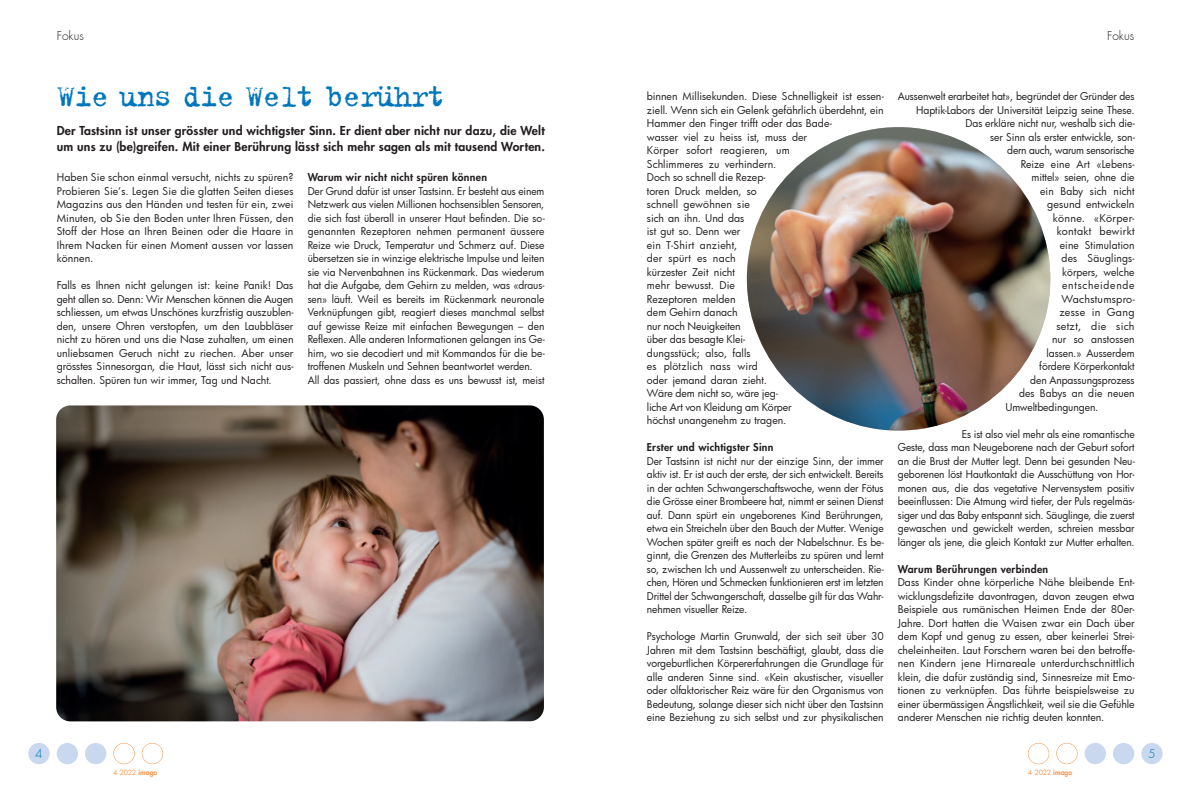
<style>
.page{position:relative;width:1191px;height:794px;background:#fff}
.page>*{position:absolute;margin:0;border:0;box-sizing:border-box;transform-origin:0 0}
.t1{font:34px "Trixie";letter-spacing:-.05em;color:#0076bc}
.t2{font:800 12px/16px "Futura";letter-spacing:.015em;color:#231f20}
.t3{font:300 12px "Futura";color:#231f20}
.t4{font:300 12px "Futura";color:#0076bc}
.t5{font:10.5px/13.5px "Futura";letter-spacing:-.005em;color:#231f20;text-align:justify}
.t6{font:800 10.5px "Futura";letter-spacing:.025em;color:#231f20}
.t7{font:10.5px "Futura";letter-spacing:.025em;color:#231f20}
.t8{font:10.5px "Futura";letter-spacing:.03em;color:#231f20}
.t9{font:10.5px "Futura";letter-spacing:.015em;color:#231f20}
.t10{font:10.5px "Futura";letter-spacing:-.025em;color:#231f20}
.t11{font:10.5px "Futura";letter-spacing:.075em;color:#231f20}
.t12{font:7px "Futura";letter-spacing:-.035em;color:#f79447}
.s1{font-weight:800}
</style>
<div class="page">
<div style="left:1141px;top:743px;width:21px;height:21px;background:#c9d8ee;border-radius:50%"></div>
<div style="left:1113px;top:743px;width:21px;height:21px;background:#c9d8ee;border-radius:50%"></div>
<div style="left:1084px;top:743px;width:22px;height:21px;background:#c9d8ee;border-radius:50%"></div>
<div style="left:1056px;top:743px;width:21px;height:21px;border:1px solid #f79447;border-radius:50%"></div>
<div style="left:1028px;top:743px;width:21px;height:21px;border:1px solid #f79447;border-radius:50%"></div>
<div style="left:28px;top:743px;width:22px;height:21px;background:#c9d8ee;border-radius:50%"></div>
<div style="left:57px;top:743px;width:21px;height:21px;background:#c9d8ee;border-radius:50%"></div>
<div style="left:85px;top:743px;width:21px;height:21px;background:#c9d8ee;border-radius:50%"></div>
<div style="left:113px;top:743px;width:22px;height:21px;border:1px solid #f79447;border-radius:50%"></div>
<div style="left:142px;top:743px;width:21px;height:21px;border:1px solid #f79447;border-radius:50%"></div>
<img style="left:56px;top:405px;width:488px;height:316px;border-radius:14px">
<img style="left:747px;top:127px;width:303px;height:303px;border-radius:50%">
<p class="t3" style="left:57px;top:30px;width:29px">Fokus</p>
<p class="t1" style="left:57px;top:74px;width:391px">Wie uns die Welt berührt</p>
<p class="t2" style="left:57px;top:124px;width:490px">Der Tastsinn ist unser grösster und wichtigster Sinn. Er dient aber nicht nur dazu, die Welt um uns zu (be)greifen. Mit einer Berührung lässt sich mehr sagen als mit tausend Worten.</p>
<p class="t5" style="left:57px;top:170px;width:238px">Haben Sie schon einmal versucht, nichts zu spüren?<br>Probieren Sie’s. Legen Sie die glatten Seiten dieses Magazins aus den Händen und testen für ein, zwei Minuten, ob Sie den Boden unter Ihren Füssen, den Stoff der Hose an Ihren Beinen oder die Haare in Ihrem Nacken für einen Moment aussen vor lassen können.</p>
<p class="t5" style="left:57px;top:278px;width:238px">Falls es Ihnen nicht gelungen ist: keine Panik! Das geht allen so. Denn: Wir Menschen können die Augen schliessen, um etwas Unschönes kurzfristig auszublen&shy;den, unsere Ohren verstopfen, um den Laubbläser nicht zu hören und uns die Nase zuhalten, um einen unliebsamen Geruch nicht zu riechen. Aber unser grösstes Sinnesorgan, die Haut, lässt sich nicht aus&shy;schalten. Spüren tun wir immer, Tag und Nacht.</p>
<p class="t6" style="left:308px;top:172px;width:181px">Warum wir nicht nicht spüren können</p>
<p class="t5" style="left:308px;top:184px;width:239px">Der Grund dafür ist unser Tastsinn. Er besteht aus einem Netzwerk aus vielen Millionen hochsensiblen Sensoren, die sich fast überall in unserer Haut befinden. Die so&shy;genannten Rezeptoren nehmen permanent äussere Reize wie Druck, Temperatur und Schmerz auf. Diese übersetzen sie in winzige elektrische Impulse und leiten sie via Nervenbahnen ins Rückenmark. Das wiederum hat die Aufgabe, dem Gehirn zu melden, was «draus&shy;sen» läuft. Weil es bereits im Rückenmark neuronale Verknüpfungen gibt, reagiert dieses manchmal selbst auf gewisse Reize mit einfachen Bewegungen – den Reflexen. Alle anderen Informationen gelangen ins Ge&shy;hirn, wo sie decodiert und mit Kommandos für die be&shy;troffenen Muskeln und Sehnen beantwortet werden.</p>
<p class="t5" style="left:308px;top:373px;width:238px">All das passiert, ohne dass es uns bewusst ist, meist</p>
<p class="t4" style="left:35px;top:747px;width:9px">4</p>
<p class="t12" style="left:113px;top:768px;width:46px">4 2022 <span class="s1">imago</span></p>
<p class="t3" style="left:1107px;top:30px;width:29px">Fokus</p>
<p class="t5" style="left:647px;top:89px;width:238px;text-align:left">binnen Millisekunden. Diese Schnelligkeit ist essen&shy;ziell. Wenn sich ein Gelenk gefährlich überdehnt, ein<br>Hammer den Finger trifft oder das Bade-<br>wasser viel zu heiss ist, muss der<br>Körper sofort reagieren, um<br>Schlimmeres zu verhindern.<br>Doch so schnell die Rezep-<br>toren Druck melden, so<br>schnell gewöhnen sie<br>sich an ihn. Und das<br>ist gut so. Denn wer<br>ein T-Shirt anzieht,<br>der spürt es nach<br>kürzester Zeit nicht<br>mehr bewusst. Die<br>Rezeptoren melden<br>dem Gehirn danach<br>nur noch Neuigkeiten<br>über das besagte Klei-<br>dungsstück; also, falls<br>es plötzlich nass wird<br>oder jemand daran zieht.<br>Wäre dem nicht so, wäre jeg-<br>liche Art von Kleidung am Körper<br>höchst unangenehm zu tragen.</p>
<p class="t6" style="left:647px;top:442px;width:128px">Erster und wichtigster Sinn</p>
<p class="t5" style="left:647px;top:454px;width:239px">Der Tastsinn ist nicht nur der einzige Sinn, der immer aktiv ist. Er ist auch der erste, der sich entwickelt. Bereits in der achten Schwangerschaftswoche, wenn der Fötus die Grösse einer Brombeere hat, nimmt er seinen Dienst auf. Dann spürt ein ungeborenes Kind Berührungen, etwa ein Streicheln über den Bauch der Mutter. Wenige Wochen später greift es nach der Nabelschnur. Es be&shy;ginnt, die Grenzen des Mutterleibs zu spüren und lernt so, zwischen Ich und Aussenwelt zu unterscheiden. Rie&shy;chen, Hören und Schmecken funktionieren erst im letzten Drittel der Schwangerschaft, dasselbe gilt für das Wahr&shy;nehmen visueller Reize.</p>
<p class="t5" style="left:647px;top:629px;width:238px">Psychologe Martin Grunwald, der sich seit über 30<br>Jahren mit dem Tastsinn beschäftigt, glaubt, dass die vorgeburtlichen Körpererfahrungen die Grundlage für alle anderen Sinne sind. «Kein akustischer, visueller oder olfaktorischer Reiz wäre für den Organismus von Bedeutung, solange dieser sich nicht über den Tastsinn eine Beziehung zu sich selbst und zur physikalischen</p>
<p class="t5" style="left:898px;top:89px;width:238px">Aussenwelt erarbeitet hat», begründet der Gründer des</p>
<p class="t5" style="left:916px;top:103px;width:220px">Haptik-Labors der Universität Leipzig seine These.</p>
<p class="t5" style="left:965px;top:116px;width:171px">Das erkläre nicht nur, weshalb sich die-</p>
<p class="t5" style="left:990px;top:130px;width:146px">ser Sinn als erster entwickle, son-</p>
<p class="t10" style="left:1007px;top:143px;width:129px">dern auch, warum sensorische</p>
<p class="t5" style="left:1020px;top:157px;width:115px">Reize eine Art «Lebens-</p>
<p class="t5" style="left:1031px;top:170px;width:105px">mittel» seien, ohne die</p>
<p class="t5" style="left:1040px;top:184px;width:96px">ein Baby sich nicht</p>
<p class="t5" style="left:1047px;top:197px;width:89px">gesund entwickeln</p>
<p class="t8" style="left:1052px;top:211px;width:83px">könne. «Körper-</p>
<p class="t8" style="left:1056px;top:224px;width:79px">kontakt bewirkt</p>
<p class="t9" style="left:1059px;top:238px;width:76px">eine Stimulation</p>
<p class="t9" style="left:1061px;top:251px;width:74px">des Säuglings-</p>
<p class="t5" style="left:1062px;top:265px;width:74px">körpers, welche</p>
<p class="t11" style="left:1062px;top:278px;width:74px">entscheidende</p>
<p class="t7" style="left:1061px;top:292px;width:75px">Wachstumspro-</p>
<p class="t7" style="left:1059px;top:305px;width:77px">zesse in Gang</p>
<p class="t7" style="left:1056px;top:319px;width:80px">setzt, die sich</p>
<p class="t5" style="left:1052px;top:332px;width:84px">nur so anstossen</p>
<p class="t5" style="left:1046px;top:346px;width:90px">lassen.» Ausserdem</p>
<p class="t5" style="left:1039px;top:359px;width:97px">fördere Körperkontakt</p>
<p class="t5" style="left:1030px;top:373px;width:106px">den Anpassungsprozess</p>
<p class="t5" style="left:1019px;top:386px;width:117px">des Babys an die neuen</p>
<p class="t5" style="left:1005px;top:400px;width:95px">Umweltbedingungen.</p>
<p class="t5" style="left:898px;top:427px;width:239px;text-indent:64px">Es ist also viel mehr als eine romantische Geste, dass man Neugeborene nach der Geburt sofort an die Brust der Mutter legt. Denn bei gesunden Neu&shy;geborenen löst Hautkontakt die Ausschüttung von Hor&shy;monen aus, die das vegetative Nervensystem positiv beeinflussen: Die Atmung wird tiefer, der Puls regelmäs&shy;siger und das Baby entspannt sich. Säuglinge, die zuerst gewaschen und gewickelt werden, schreien messbar länger als jene, die gleich Kontakt zur Mutter erhalten.</p>
<p class="t6" style="left:898px;top:564px;width:152px">Warum Berührungen verbinden</p>
<p class="t5" style="left:898px;top:575px;width:239px">Dass Kinder ohne körperliche Nähe bleibende Ent&shy;wicklungsdefizite davontragen, davon zeugen etwa Beispiele aus rumänischen Heimen Ende der 80er-Jahre. Dort hatten die Waisen zwar ein Dach über dem Kopf und genug zu essen, aber keinerlei Strei&shy;cheleinheiten. Laut Forschern waren bei den betroffe&shy;nen Kindern jene Hirnareale unterdurchschnittlich klein, die dafür zuständig sind, Sinnesreize mit Emo&shy;tionen zu verknüpfen. Das führte beispielsweise zu einer übermässigen Ängstlichkeit, weil sie die Gefühle anderer Menschen nie richtig deuten konnten.</p>
<p class="t12" style="left:1028px;top:768px;width:46px">4 2022 <span class="s1">imago</span></p>
<p class="t4" style="left:1148px;top:747px;width:9px">5</p>
</div>
